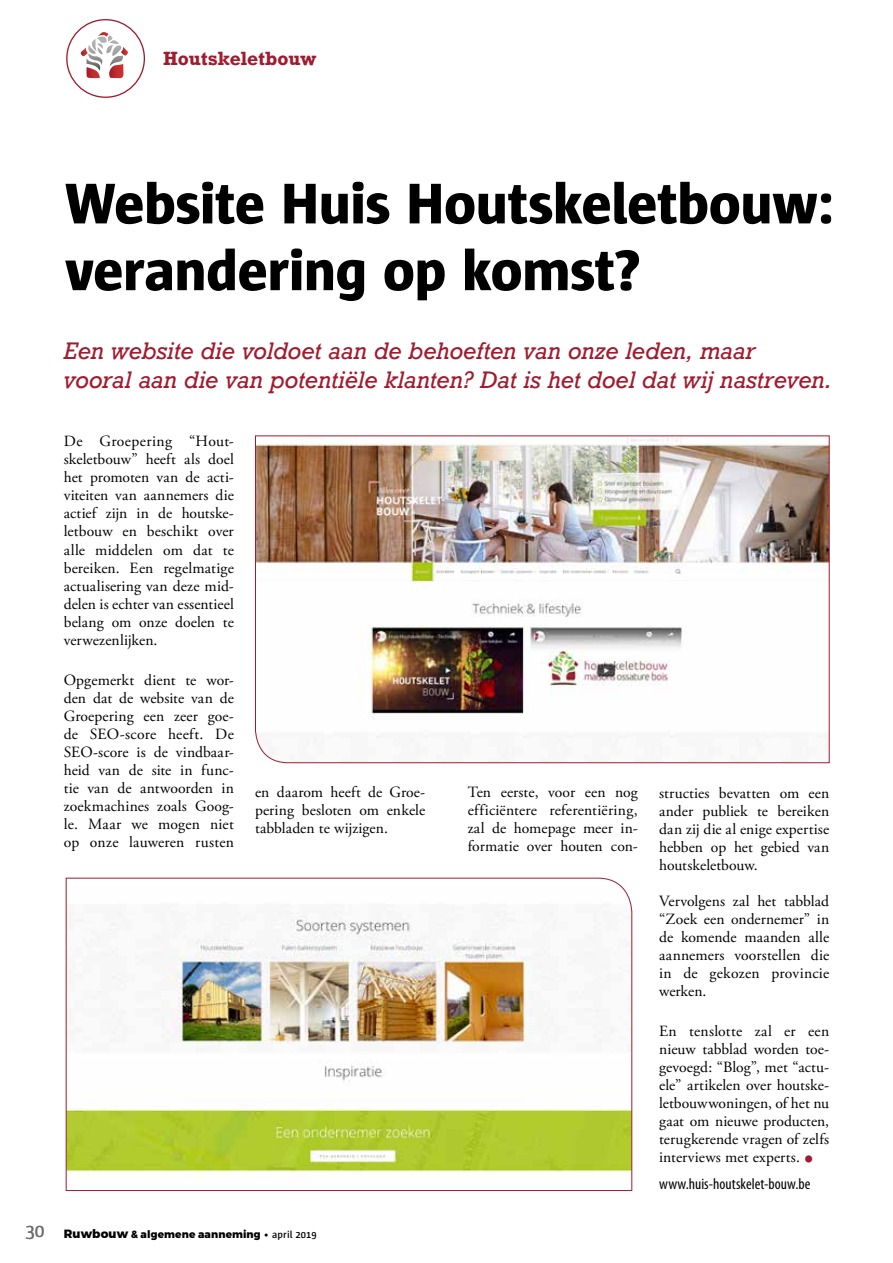
<style>
.page{position:relative;width:893px;height:1263px;background:#fff}
.page>*{position:absolute;margin:0;border:0;box-sizing:border-box;transform-origin:0 0}
.t1{font:800 58.65px/66.8px "Sun";letter-spacing:-.01em;color:#000}
.t2{font:italic 22.5px/28.5px "Rockwell";letter-spacing:-.015em;color:#a01b2e}
.t3{font:19.5px "Sun";color:#706f6f}
.t4{font:700 18px "Rockwell";color:#a01b2e}
.t5{font:15.6px/18px "Adobe Garamond Pro";letter-spacing:.005em;color:#000;text-align:justify}
.t6{font:condensed 15.6px "Myriad Pro";letter-spacing:.005em;color:#000}
.t7{font:800 10.5px "Montserrat";letter-spacing:.015em;color:#000}
.s1{font-family:"Myriad Pro";font-size:34.5px;color:#a01b2e}
.s2{font-size:12px}
.s3{font-family:"Sun";font-weight:600}
</style>
<div class="page">
<div style="left:66px;top:19px;width:79px;height:79px;border:1px solid #a01b2e;border-radius:50%"></div>
<svg style="left:80px;top:32px;width:48px;height:46px"></svg>
<img style="left:255px;top:435px;width:575px;height:328px">
<img style="left:65px;top:877px;width:567px;height:314px">
<p class="t4" style="left:163px;top:47px;width:155px">Houtskeletbouw</p>
<p class="t3" style="left:26px;top:1220px;width:21px">30</p>
<h1 class="t1" style="left:65px;top:170px;width:771px">Website Huis Houtskeletbouw: verandering op komst?</h1>
<h2 class="t2" style="left:64px;top:337px;width:770px">Een website die voldoet aan de behoeften van onze leden, maar<br>vooral aan die van potentiële klanten? Dat is het doel dat wij nastreven.</h2>
<p class="t5" style="left:64px;top:433px;width:172px">De Groepering “Hout&shy;skeletbouw” heeft als doel het promoten van de acti&shy;viteiten van aannemers die actief zijn in de houtske&shy;letbouw en beschikt over alle middelen om dat te bereiken. Een regelmatige actualisering van deze mid&shy;delen is echter van essentieel belang om onze doelen te verwezenlijken.</p>
<p class="t5" style="left:64px;top:671px;width:172px">Opgemerkt dient te wor&shy;den dat de website van de Groepering een zeer goe&shy;de SEO-score heeft. De SEO-score is de vindbaar&shy;heid van de site in func&shy;tie van de antwoorden in zoekmachines zoals Goog&shy;le. Maar we mogen niet op onze lauweren rusten</p>
<p class="t5" style="left:255px;top:784px;width:172px">en daarom heeft de Groe&shy;pering besloten om enkele tabbladen te wijzigen.</p>
<p class="t5" style="left:468px;top:784px;width:172px">Ten eerste, voor een nog efficiëntere referentiëring, zal de homepage meer in&shy;formatie over houten con-</p>
<p class="t5" style="left:659px;top:784px;width:172px">structies bevatten om een ander publiek te bereiken dan zij die al enige expertise hebben op het gebied van houtskeletbouw.</p>
<p class="t5" style="left:659px;top:892px;width:172px">Vervolgens zal het tabblad “Zoek een ondernemer” in de komende maanden alle aannemers voorstellen die in de gekozen provincie werken.</p>
<p class="t5" style="left:659px;top:1023px;width:172px">En tenslotte zal er een nieuw tabblad worden toe&shy;gevoegd: “Blog”, met “actu&shy;ele” artikelen over houtske&shy;letbouwwoningen, of het nu gaat om nieuwe producten, terugkerende vragen of zelfs interviews met experts. <span class="s1">•</span></p>
<p class="t6" style="left:659px;top:1175px;width:153px">www.huis-houtskelet-bouw.be</p>
<p class="t7" style="left:64px;top:1228px;width:255px"><span class="s2">Ruwbouw</span> &amp; algemene aanneming • <span class="s3">april 2019</span></p>
</div>
